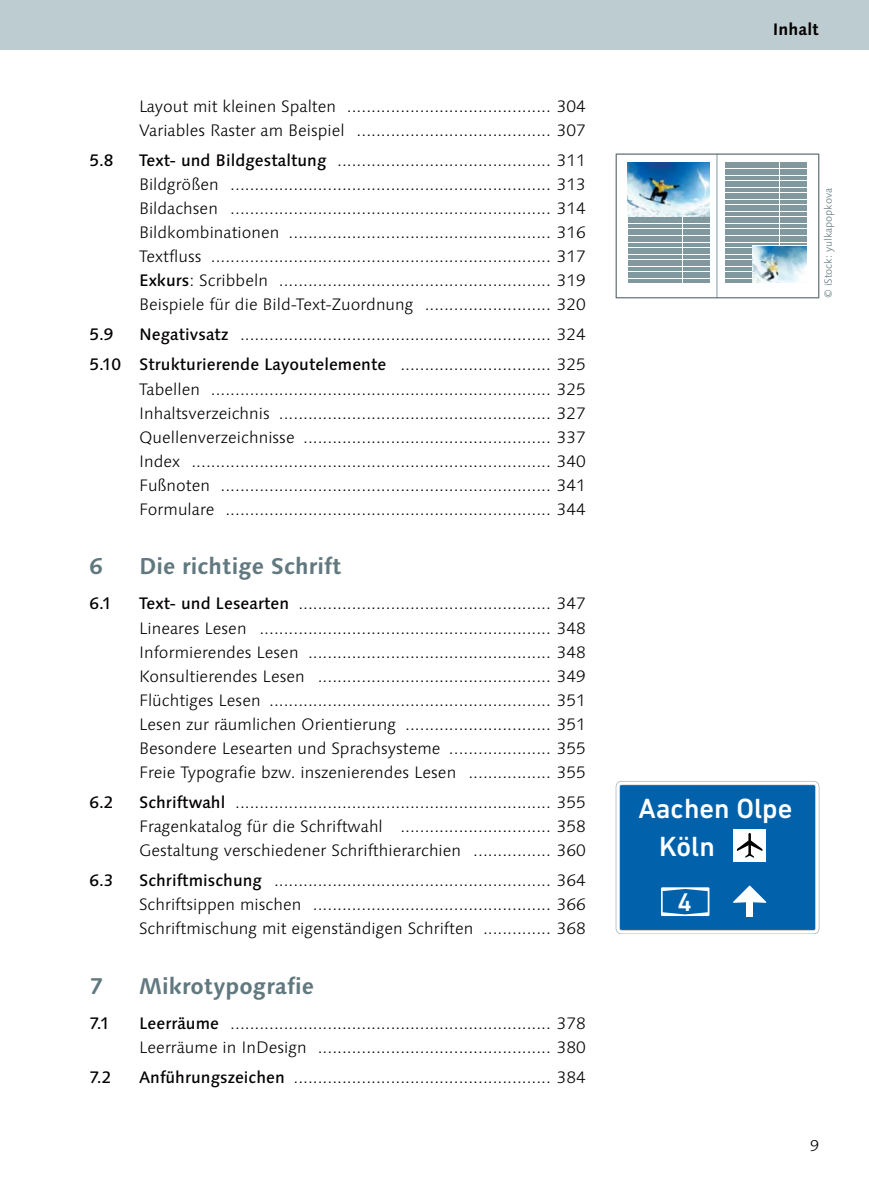
<style>
.page{position:relative;width:869px;height:1191px;background:#fff}
.page>*{position:absolute;margin:0;border:0;box-sizing:border-box;transform-origin:0 0}
.t1{font:500 28.18px/37.8px "DIN Next LT Pro";color:#fff}
.t2{font:500 26.07px "DIN Next LT Pro";color:#fff}
.t3{font:700 22.75px "Syntax Next LT Pro";color:#61787f}
.t4{font:300 16.62px/24px "Syntax Next LT Pro";color:#040000;text-align:justify}
.t5{font:500 16.62px "Syntax Next LT Pro";color:#040000}
.t6{font:700 16.62px "Syntax Next LT Pro";color:#040000}
.t7{font:300 15.75px "Syntax Next LT Pro";color:#040000}
.t8{font:300 10.5px "Syntax Next LT Pro";color:#61787f}
.s1{font-weight:500}
</style>
<div class="page">
<div style="left:0;top:0;width:868px;height:50px;background:#bdccd1"></div>
<svg style="left:615px;top:781px;width:204px;height:153px;background:#2576b4"></svg>
<svg style="left:615px;top:154px;width:204px;height:144px"></svg>
<p class="t4" style="left:139px;top:96px;width:448px">Layout mit kleinen Spalten .......................................... 304<br>Variables Raster am Beispiel ........................................ 307</p>
<p class="t5" style="left:89px;top:153px;width:26px">5.8</p>
<p class="t4" style="left:139px;top:150px;width:448px"><span class="s1">Text- und Bildgestaltung</span> ............................................ 311<br>Bildgrößen .................................................................. 313<br>Bildachsen .................................................................. 314<br>Bildkombinationen ...................................................... 316<br>Textfluss ...................................................................... 317<br><span class="s1">Exkurs</span>: Scribbeln ........................................................ 319<br>Beispiele für die Bild-Text-Zuordnung .......................... 320</p>
<p class="t5" style="left:89px;top:327px;width:26px">5.9</p>
<p class="t4" style="left:89px;top:321px;width:498px;line-height:29.9px;text-align:right"><span class="s1">Negativsatz</span> ................................................................ 324<br><span class="s1">5.10 Strukturierende Layoutelemente</span> ............................... 325</p>
<p class="t4" style="left:139px;top:378px;width:448px">Tabellen ...................................................................... 325<br>Inhaltsverzeichnis ........................................................ 327<br>Quellenverzeichnisse ................................................... 337<br>Index .......................................................................... 340<br>Fußnoten .................................................................... 341<br>Formulare ................................................................... 344</p>
<h3 class="t3" style="left:89px;top:557px;width:15px">6</h3>
<h3 class="t3" style="left:139px;top:557px;width:204px">Die richtige Schrift</h3>
<p class="t5" style="left:89px;top:596px;width:24px">6.1</p>
<p class="t4" style="left:139px;top:593px;width:448px"><span class="s1">Text- und Lesearten</span> .................................................... 347<br>Lineares Lesen ............................................................ 348<br>Informierendes Lesen .................................................. 348<br>Konsultierendes Lesen ................................................ 349<br>Flüchtiges Lesen .......................................................... 351<br>Lesen zur räumlichen Orientierung .............................. 351<br>Besondere Lesearten und Sprachsysteme ..................... 355<br>Freie Typografie bzw. inszenierendes Lesen ................. 355</p>
<p class="t5" style="left:89px;top:795px;width:26px">6.2</p>
<p class="t4" style="left:139px;top:792px;width:448px"><span class="s1">Schriftwahl</span> ................................................................. 355<br>Fragenkatalog für die Schriftwahl ............................... 358<br>Gestaltung verschiedener Schrifthierarchien ................ 360</p>
<p class="t5" style="left:89px;top:873px;width:26px">6.3</p>
<p class="t4" style="left:139px;top:870px;width:448px"><span class="s1">Schriftmischung</span> ......................................................... 364<br>Schriftsippen mischen ................................................. 366<br>Schriftmischung mit eigenständigen Schriften .............. 368</p>
<h3 class="t3" style="left:89px;top:976px;width:15px">7</h3>
<h3 class="t3" style="left:139px;top:976px;width:176px">Mikrotypografie</h3>
<p class="t5" style="left:89px;top:1016px;width:21px">7.1</p>
<p class="t4" style="left:139px;top:1013px;width:448px"><span class="s1">Leerräume</span> .................................................................. 378<br>Leerräume in InDesign ................................................ 380</p>
<p class="t5" style="left:89px;top:1070px;width:23px">7.2</p>
<p class="t4" style="left:139px;top:1067px;width:448px"><span class="s1">Anführungszeichen</span> ..................................................... 384</p>
<p class="t6" style="left:772px;top:22px;width:48px">Inhalt</p>
<p class="t8" style="left:823px;top:298px;width:112px;rotate:-90deg">© iStock: yulkapopkova</p>
<h1 class="t1" style="left:658px;top:792px;width:135px;text-indent:-21px">Aachen Olpe<br>Köln</h1>
<h2 class="t2" style="left:677px;top:891px;width:16px">4</h2>
<p class="t7" style="left:809px;top:1140px;width:11px">9</p>
</div>
